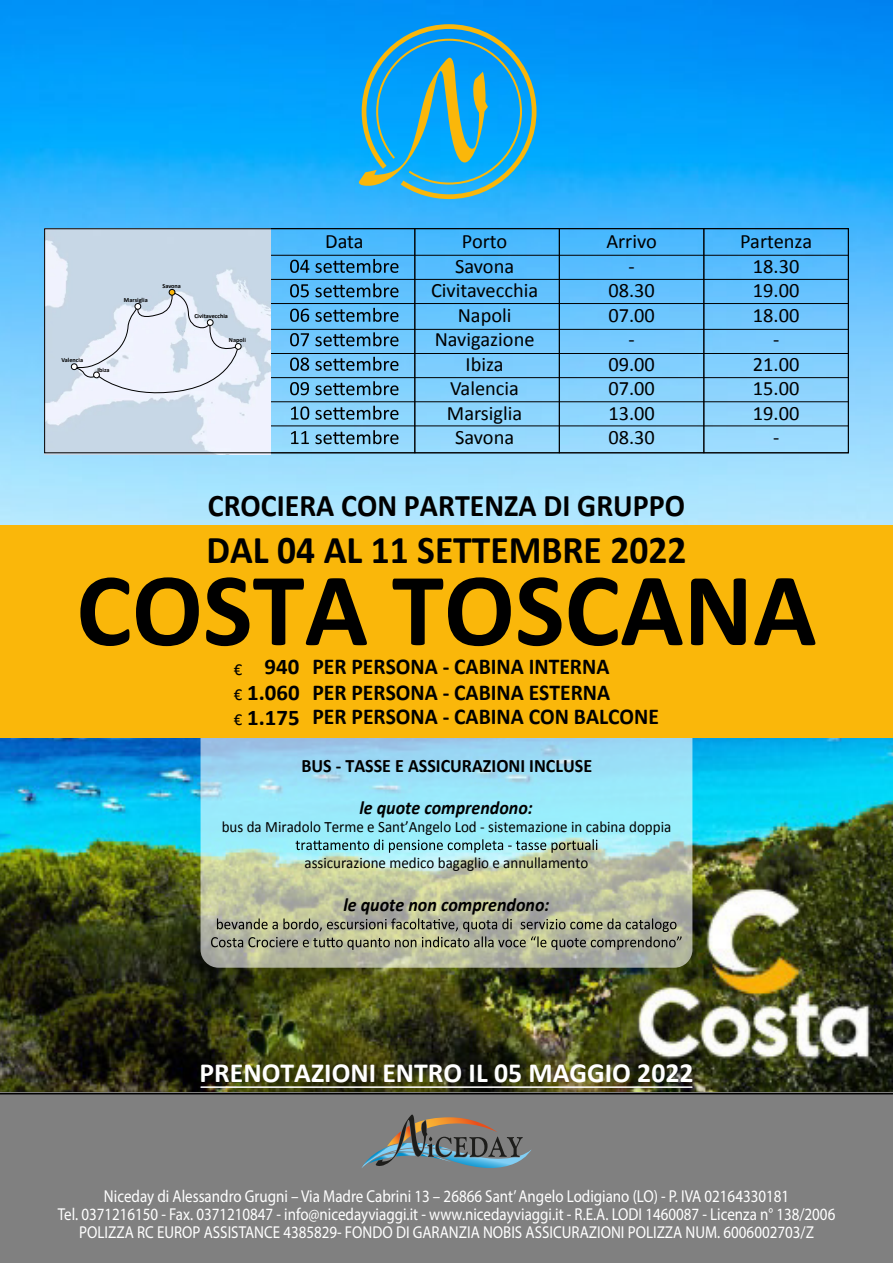
<style>
.page{position:relative;width:893px;height:1263px;background:#fff}
.page>*{position:absolute;margin:0;border:0;box-sizing:border-box;transform-origin:0 0}
.t1{font:700 105px "Calibri";color:#000}
.t2{font:700 39.45px "Calibri";color:#000;scale:.95 1}
.t3{font:700 31.65px "Calibri";color:#000;scale:.95 1}
.t4{font:700 27.75px "Calibri";color:#fff}
.t5{font:700 22.8px/26px "Calibri";color:#000;scale:.95 1}
.t6{font:700 22.5px "Calibri";color:#000}
.t7{font:20.4px/24.5px "Calibri";color:#000;text-align:center}
.t8{font:italic 700 18.9px "Calibri";color:#000;scale:.95 1}
.t9{font:700 18.9px "Calibri";color:#000;scale:.95 1}
.t10{font:17.25px/18px "Myriad Pro";color:#fff;text-align:center;scale:.87 1}
.t11{font:16.8px "Calibri";color:#000}
.t12{font:15.75px "Calibri";color:#000;scale:.95 1}
.t13{font:700 6.3px "Calibri";color:#000}
</style>
<div class="page">
<img style="left:0;top:0;width:893px;height:1093px">
<svg style="left:359px;top:22px;width:180px;height:179px"></svg>
<div style="left:0;top:1093px;width:893px;height:170px;background:#808080"></div>
<hr style="left:0;top:1093px;width:893px;height:1px;background:#000">
<svg style="left:361px;top:1114px;width:170px;height:54px"></svg>
<hr style="left:201px;top:1086px;width:491px;height:2px;background:#fff">
<svg style="left:201px;top:690px;width:491px;height:278px"></svg>
<div style="left:0;top:525px;width:893px;height:213px;background:#fab70a"></div>
<svg style="left:296px;top:839px;width:301px;height:14px"></svg>
<svg style="left:211px;top:918px;width:471px;height:32px"></svg>
<svg style="left:290px;top:259px;width:108px;height:14px"></svg>
<svg style="left:290px;top:283px;width:108px;height:14px"></svg>
<svg style="left:290px;top:308px;width:108px;height:14px"></svg>
<svg style="left:290px;top:332px;width:108px;height:14px"></svg>
<svg style="left:290px;top:357px;width:108px;height:14px"></svg>
<svg style="left:290px;top:381px;width:108px;height:14px"></svg>
<svg style="left:291px;top:406px;width:107px;height:14px"></svg>
<svg style="left:291px;top:430px;width:107px;height:14px"></svg>
<div style="left:270px;top:228px;width:145px;height:225px;border:1px solid #000"></div>
<div style="left:415px;top:228px;width:145px;height:225px;border:1px solid #000"></div>
<div style="left:559px;top:228px;width:145px;height:225px;border:1px solid #000"></div>
<div style="left:704px;top:228px;width:145px;height:225px;border:1px solid #000"></div>
<hr style="left:270px;top:426px;width:578px;height:1px;background:#000">
<hr style="left:270px;top:401px;width:578px;height:1px;background:#000">
<hr style="left:270px;top:377px;width:578px;height:1px;background:#000">
<hr style="left:270px;top:353px;width:578px;height:1px;background:#000">
<hr style="left:270px;top:329px;width:578px;height:1px;background:#000">
<hr style="left:270px;top:303px;width:578px;height:1px;background:#000">
<hr style="left:270px;top:279px;width:578px;height:1px;background:#000">
<hr style="left:270px;top:255px;width:578px;height:1px;background:#000">
<img style="left:45px;top:231px;width:225px;height:223px">
<svg style="left:71px;top:289px;width:170px;height:110px"></svg>
<div style="left:235px;top:343px;width:6px;height:7px;border:1px solid #000;border-radius:50%"></div>
<div style="left:44px;top:229px;width:804px;height:224px;border:1px solid #000"></div>
<p class="t13" style="left:61px;top:356px;width:23px">Valencia</p>
<p class="t13" style="left:97px;top:366px;width:14px">Ibiza</p>
<p class="t13" style="left:124px;top:295px;width:25px">Marsiglia</p>
<p class="t13" style="left:162px;top:282px;width:20px">Savona</p>
<p class="t13" style="left:194px;top:312px;width:35px">Civitavecchia</p>
<p class="t13" style="left:229px;top:336px;width:18px">Napoli</p>
<p class="t7" style="left:325px;top:229px;width:40px">Data</p>
<p class="t7" style="left:431px;top:229px;width:109px">Porto<br>Savona<br>Civitavecchia<br>Napoli<br>Navigazione<br>Ibiza<br>Valencia<br>Marsiglia<br>Savona</p>
<p class="t7" style="left:606px;top:229px;width:52px">Arrivo -<br>08.30<br>07.00 -<br>09.00<br>07.00<br>13.00<br>08.30</p>
<p class="t7" style="left:740px;top:229px;width:73px">Partenza<br>18.30<br>19.00<br>18.00<br>-<br>21.00<br>15.00<br>19.00<br>-</p>
<h3 class="t3" style="left:208px;top:485px;width:504px">CROCIERA CON PARTENZA DI GRUPPO</h3>
<h2 class="t2" style="left:207px;top:524px;width:507px">DAL 04 AL 11 SETTEMBRE 2022</h2>
<h1 class="t1" style="left:76px;top:543px;width:742px">COSTA TOSCANA</h1>
<p class="t11" style="left:234px;top:658px;width:10px">€</p>
<h3 class="t6" style="left:265px;top:652px;width:36px">940</h3>
<h3 class="t6" style="left:247px;top:678px;width:54px">1.060</h3>
<p class="t11" style="left:234px;top:684px;width:10px">€</p>
<h3 class="t5" style="left:312px;top:654px;width:315px">PER PERSONA - CABINA INTERNA<br>PER PERSONA - CABINA ESTERNA</h3>
<h3 class="t5" style="left:312px;top:704px;width:366px">PER PERSONA - CABINA CON BALCONE</h3>
<p class="t9" style="left:301px;top:753px;width:307px">BUS - TASSE E ASSICURAZIONI INCLUSE</p>
<p class="t8" style="left:359px;top:796px;width:184px">le quote comprendono:</p>
<p class="t12" style="left:222px;top:817px;width:475px">bus da Miradolo Terme e Sant’Angelo Lod - sistemazione in cabina doppia</p>
<p class="t12" style="left:304px;top:853px;width:300px">assicurazione medico bagaglio e annullamento</p>
<p class="t8" style="left:343px;top:893px;width:218px">le quote non comprendono:</p>
<h3 class="t6" style="left:247px;top:703px;width:54px">1.175</h3>
<p class="t11" style="left:234px;top:709px;width:10px">€</p>
<h3 class="t4" style="left:199px;top:1054px;width:495px">PRENOTAZIONI ENTRO IL 05 MAGGIO 2022</h3>
<p class="t10" style="left:58px;top:1187px;width:895px">Niceday di Alessandro Grugni – Via Madre Cabrini 13 – 26866 Sant’Angelo Lodigiano (LO) - P. IVA 02164330181<br>Tel. 0371216150 - Fax. 0371210847 - info@nicedayviaggi.it - www.nicedayviaggi.it - R.E.A. LODI 1460087 - Licenza n° 138/2006<br>POLIZZA RC EUROP ASSISTANCE 4385829- FONDO DI GARANZIA NOBIS ASSICURAZIONI POLIZZA NUM. 6006002703/Z</p>
</div>
